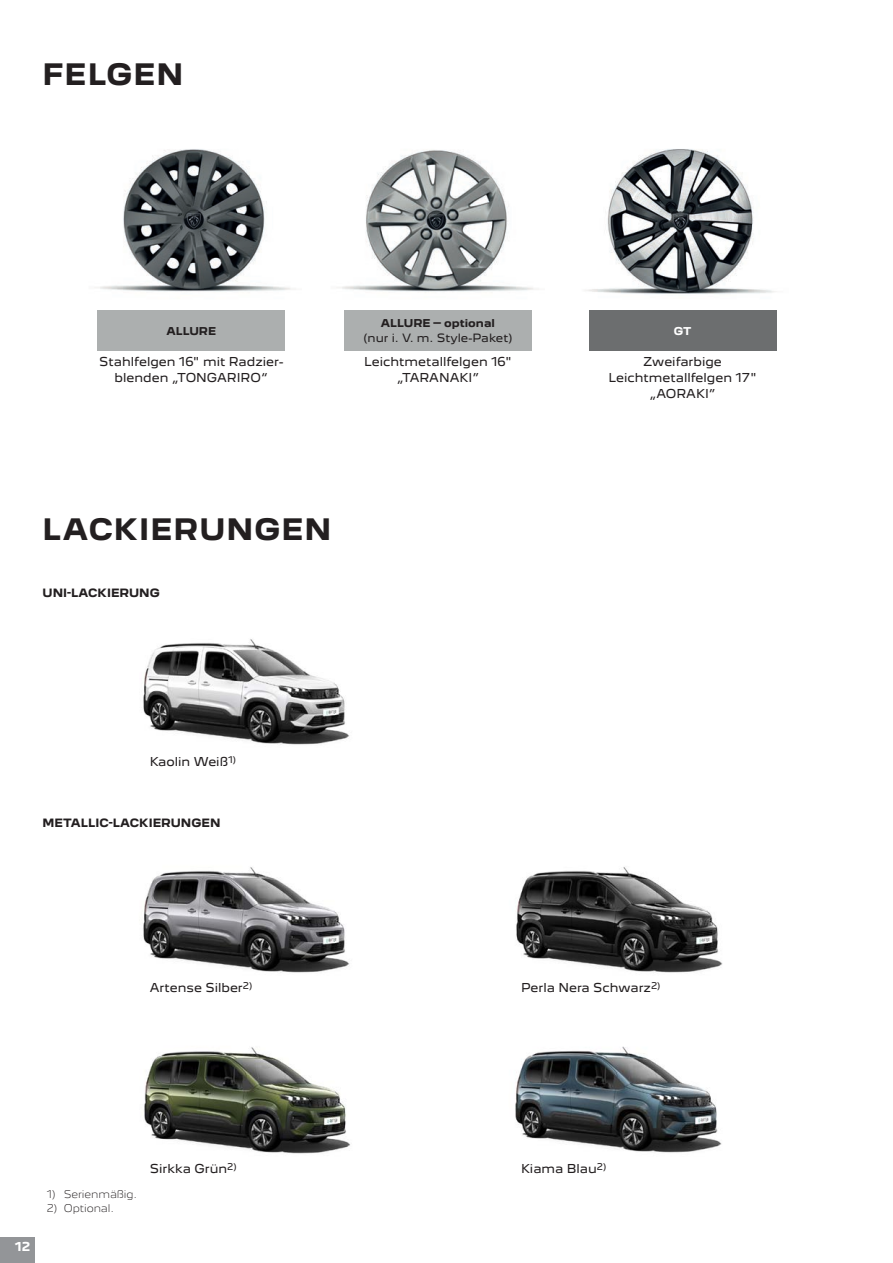
<style>
.page{position:relative;width:893px;height:1263px;background:#fff}
.page>*{position:absolute;margin:0;border:0;box-sizing:border-box;transform-origin:0 0}
.Seitenhead_linksbündig{font:700 27px "Peugeot New";letter-spacing:.04em;color:#231f20}
._2c_légendes_centrées{font:11.25px/15.8px "Peugeot New";color:#231f20;text-align:center}
.t1{font:700 11.25px "Peugeot New";color:#fff}
._12_Pakete_Austattung_Tabelle_2_Boxer_Ka_{font:700 10.5px "Peugeot New";color:#231f20}
._12_Pakete_Austattung_Tabelle_2_Boxer_Ka_-2{font:10.5px "Peugeot New";color:#231f20}
._12_Pakete_Austattung_Tabelle_2_Boxer_Ka_-3{font:700 9.9px "Peugeot New";color:#231f20}
._12_Pakete_Austattung_Tabelle_2_Boxer_Ka_-4{font:700 9.9px "Peugeot New";color:#fff}
._2021___Fussnoten_5_auf_7{font:300 9.75px "Peugeot New";letter-spacing:-.01em;color:#231f20}
</style>
<div class="page">
<div style="left:0;top:1237px;width:35px;height:26px;background:#939598"></div>
<img style="left:143px;top:639px;width:207px;height:106px">
<img style="left:143px;top:867px;width:207px;height:106px">
<img style="left:144px;top:1047px;width:206px;height:107px">
<img style="left:516px;top:867px;width:207px;height:106px">
<img style="left:515px;top:1046px;width:207px;height:107px">
<img style="left:95px;top:149px;width:196px;height:143px">
<img style="left:337px;top:150px;width:197px;height:142px">
<img style="left:585px;top:149px;width:191px;height:145px">
<div style="left:344px;top:310px;width:187px;height:41px;background:#acafaf"></div>
<div style="left:589px;top:310px;width:187px;height:41px;background:#6c6e6f"></div>
<div style="left:98px;top:310px;width:187px;height:41px;background:#acafaf"></div>
<p class="Seitenhead_linksbündig" style="left:43px;top:57px;width:142px">FELGEN</p>
<p class="_12_Pakete_Austattung_Tabelle_2_Boxer_Ka_-3" style="left:381px;top:317px;width:116px">ALLURE – optional</p>
<p class="_12_Pakete_Austattung_Tabelle_2_Boxer_Ka_-2" style="left:364px;top:331px;width:150px">(nur i. V. m. Style-Paket)</p>
<p class="_12_Pakete_Austattung_Tabelle_2_Boxer_Ka_-3" style="left:167px;top:324px;width:51px">ALLURE</p>
<p class="_12_Pakete_Austattung_Tabelle_2_Boxer_Ka_-4" style="left:674px;top:324px;width:19px">GT</p>
<p class="_2c_légendes_centrées" style="left:99px;top:354px;width:186px">Stahlfelgen 16" mit Radzier&shy;blenden „TONGARIRO“</p>
<p class="_2c_légendes_centrées" style="left:364px;top:354px;width:149px">Leichtmetallfelgen 16" „TARANAKI”</p>
<p class="_2c_légendes_centrées" style="left:643px;top:354px;width:80px">Zweifarbige</p>
<p class="_2c_légendes_centrées" style="left:608px;top:370px;width:150px">Leichtmetallfelgen 17" „AORAKI”</p>
<p class="Seitenhead_linksbündig" style="left:43px;top:512px;width:290px">LACKIERUNGEN</p>
<p class="_12_Pakete_Austattung_Tabelle_2_Boxer_Ka_" style="left:43px;top:585px;width:119px">UNI-LACKIERUNG</p>
<p class="_2c_légendes_centrées" style="left:150px;top:753px;width:88px">Kaolin Weiß<sup>1)</sup></p>
<p class="_12_Pakete_Austattung_Tabelle_2_Boxer_Ka_" style="left:43px;top:816px;width:179px">METALLIC-LACKIERUNGEN</p>
<p class="_2c_légendes_centrées" style="left:150px;top:980px;width:104px">Artense Silber<sup>2)</sup></p>
<p class="_2c_légendes_centrées" style="left:521px;top:980px;width:141px">Perla Nera Schwarz<sup>2)</sup></p>
<p class="t1" style="left:15px;top:1239px;width:17px">12</p>
<p class="_2021___Fussnoten_5_auf_7" style="left:47px;top:1188px;width:92px">1) Serienmäßig.</p>
<p class="_2021___Fussnoten_5_auf_7" style="left:47px;top:1202px;width:69px">2) Optional.</p>
<p class="_2c_légendes_centrées" style="left:150px;top:1160px;width:88px">Sirkka Grün<sup>2)</sup></p>
<p class="_2c_légendes_centrées" style="left:521px;top:1160px;width:87px">Kiama Blau<sup>2)</sup></p>
</div>
